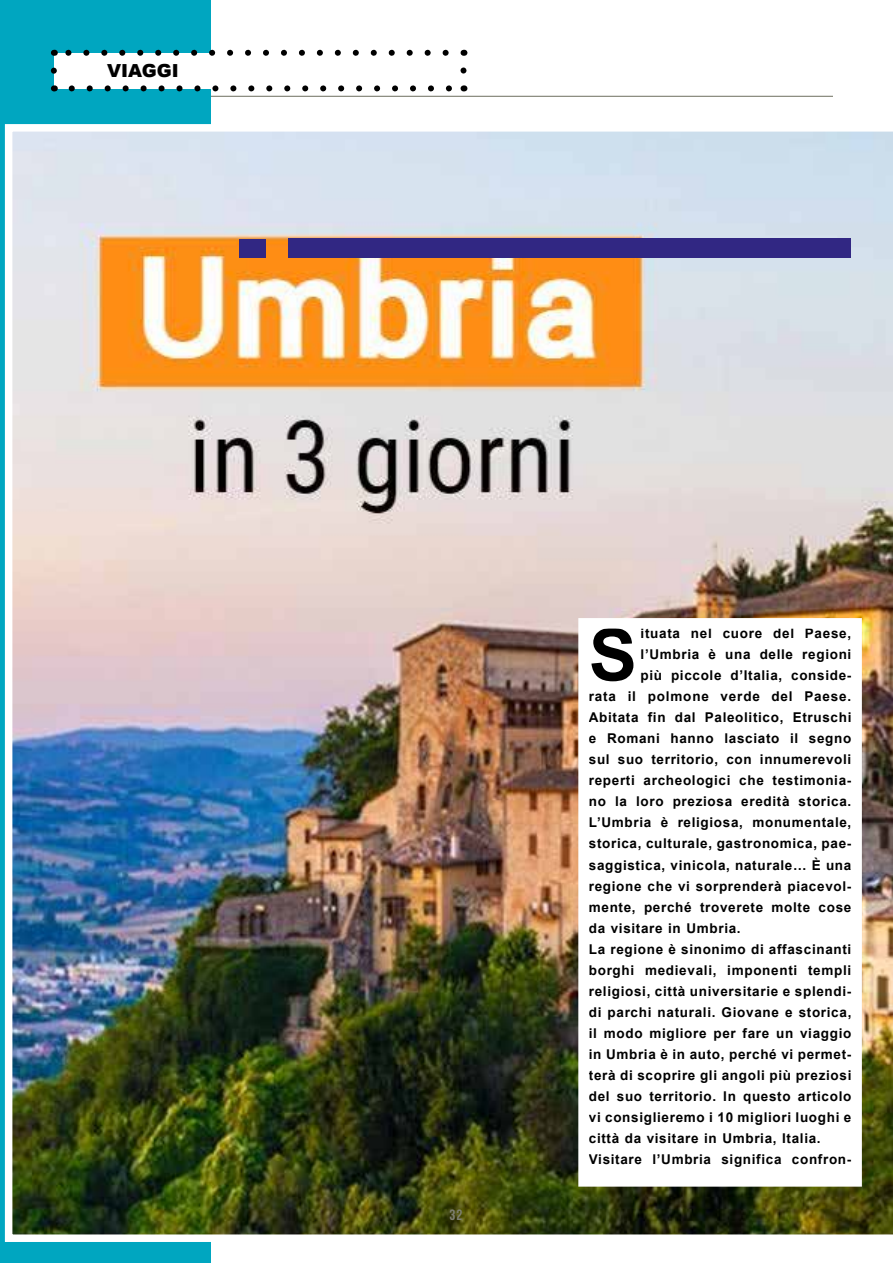
<style>
.page{position:relative;width:893px;height:1263px;background:#fff}
.page>*{position:absolute;margin:0;border:0;box-sizing:border-box;transform-origin:0 0}
.t1{font:700 72.15px "Arial";color:#000}
.t2{font:900 18px "Arial";color:#000}
.t3{font:15px "Bebas Neue";color:#7e7f71}
.t4{font:700 13.5px "Arial";letter-spacing:.05em;color:#000}
</style>
<div class="page">
<hr style="left:60px;top:96px;width:773px;height:1px;background:#7e7f71">
<div style="left:0;top:0;width:211px;height:1263px;background:#00a6c0"></div>
<img style="left:5px;top:124px;width:888px;height:1118px">
<div style="left:54px;top:53px;width:409px;height:35px;background:#fff"></div>
<svg style="left:72px;top:85px;width:380px;height:6px"></svg>
<svg style="left:460px;top:67px;width:6px;height:4px"></svg>
<svg style="left:65px;top:50px;width:381px;height:6px"></svg>
<svg style="left:51px;top:71px;width:6px;height:20px"></svg>
<div style="left:240px;top:239px;width:26px;height:18px;background:#312783"></div>
<div style="left:288px;top:238px;width:562px;height:20px;background:#312783"></div>
<div style="left:584px;top:623px;width:273px;height:558px;background:#fff"></div>
<h2 class="t2" style="left:107px;top:57px;width:73px">VIAGGI</h2>
<p class="t3" style="left:449px;top:1207px;width:14px">32</p>
<h1 class="t1" style="left:589px;top:604px;width:50px">S</h1>
<p class="t4" style="left:641px;top:624px;width:212px">ituata nel cuore del Paese,</p>
<p class="t4" style="left:641px;top:645px;width:212px">l’Umbria è una delle regioni</p>
<p class="t4" style="left:641px;top:666px;width:212px">più piccole d’Italia, conside-</p>
<p class="t4" style="left:589px;top:687px;width:264px">rata il polmone verde del Paese.</p>
<p class="t4" style="left:589px;top:708px;width:264px">Abitata fin dal Paleolitico, Etruschi</p>
<p class="t4" style="left:589px;top:729px;width:264px">e Romani hanno lasciato il segno</p>
<p class="t4" style="left:589px;top:750px;width:264px">sul suo territorio, con innumerevoli</p>
<p class="t4" style="left:589px;top:771px;width:264px">reperti archeologici che testimonia-</p>
<p class="t4" style="left:589px;top:792px;width:264px">no la loro preziosa eredità storica.</p>
<p class="t4" style="left:589px;top:813px;width:264px">L’Umbria è religiosa, monumentale,</p>
<p class="t4" style="left:589px;top:834px;width:264px">storica, culturale, gastronomica, pae-</p>
<p class="t4" style="left:589px;top:855px;width:264px">saggistica, vinicola, naturale… È una</p>
<p class="t4" style="left:589px;top:876px;width:264px">regione che vi sorprenderà piacevol-</p>
<p class="t4" style="left:589px;top:897px;width:264px">mente, perché troverete molte cose</p>
<p class="t4" style="left:589px;top:918px;width:153px">da visitare in Umbria.</p>
<p class="t4" style="left:589px;top:939px;width:264px">La regione è sinonimo di affascinanti</p>
<p class="t4" style="left:589px;top:960px;width:264px">borghi medievali, imponenti templi</p>
<p class="t4" style="left:589px;top:981px;width:264px">religiosi, città universitarie e splendi-</p>
<p class="t4" style="left:589px;top:1002px;width:264px">di parchi naturali. Giovane e storica,</p>
<p class="t4" style="left:589px;top:1023px;width:264px">il modo migliore per fare un viaggio</p>
<p class="t4" style="left:589px;top:1044px;width:264px">in Umbria è in auto, perché vi permet-</p>
<p class="t4" style="left:589px;top:1065px;width:264px">terà di scoprire gli angoli più preziosi</p>
<p class="t4" style="left:589px;top:1086px;width:264px">del suo territorio. In questo articolo</p>
<p class="t4" style="left:589px;top:1107px;width:264px">vi consiglieremo i 10 migliori luoghi e</p>
<p class="t4" style="left:589px;top:1128px;width:233px">città da visitare in Umbria, Italia.</p>
<p class="t4" style="left:589px;top:1149px;width:264px">Visitare l’Umbria significa confron-</p>
</div>
